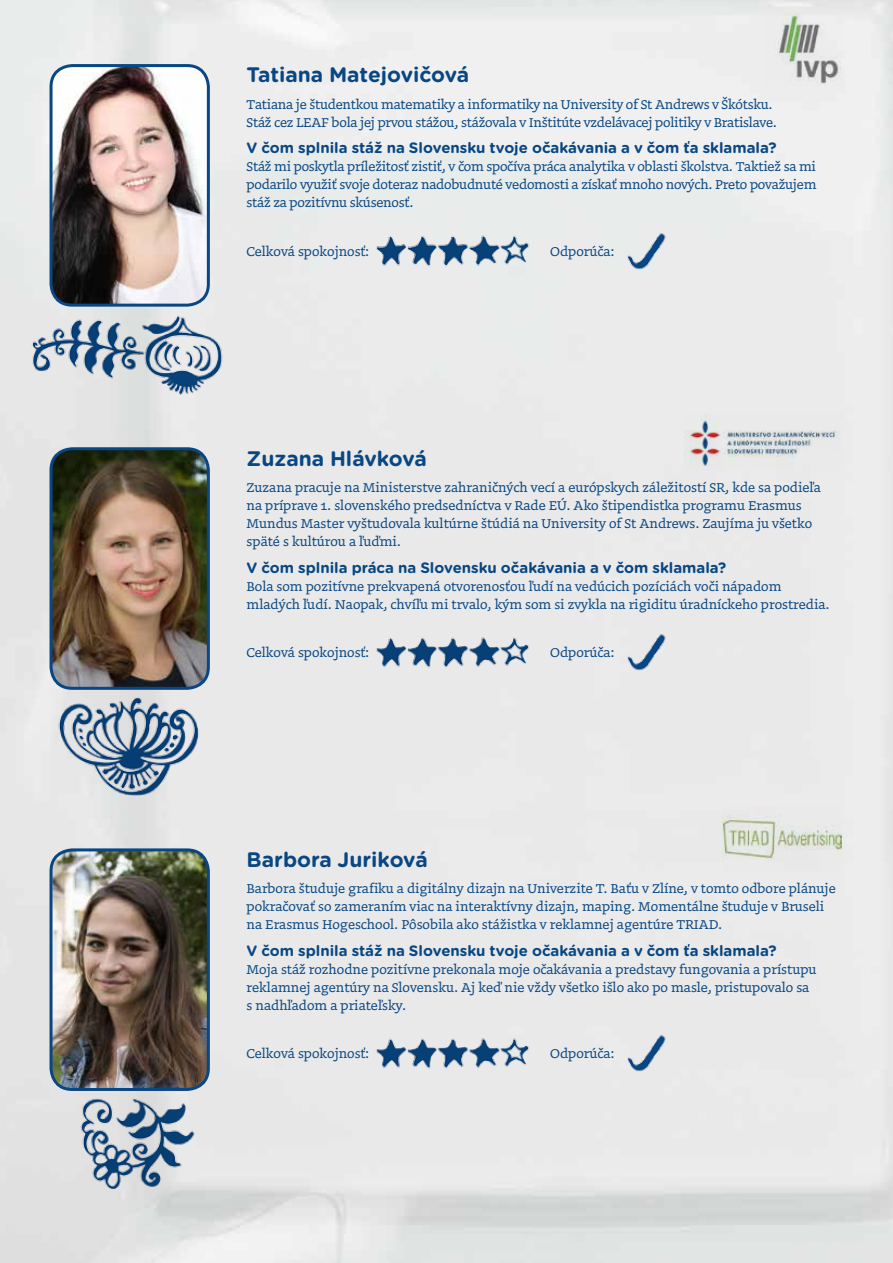
<style>
.page{position:relative;width:893px;height:1263px;background:#e9e9e9}
.page>*{position:absolute;margin:0;border:0;box-sizing:border-box;transform-origin:0 0}
.t1{font:700 21px "Gotham Rounded";color:#084783}
.t2{font:15px/18px "Doko";color:#084783}
.t3{font:700 15px "Gotham Rounded";color:#084783}
</style>
<div class="page">
<img style="left:51px;top:66px;width:157px;height:233px">
<div style="left:50px;top:64px;width:160px;height:243px;border:3px solid #084783;border-radius:21px"></div>
<img style="left:24px;top:299px;width:204px;height:108px">
<img style="left:500px;top:227px;width:39px;height:48px">
<img style="left:366px;top:227px;width:134px;height:48px">
<img style="left:608px;top:221px;width:70px;height:59px">
<img style="left:765px;top:13px;width:77px;height:74px">
<img style="left:51px;top:449px;width:157px;height:239px">
<div style="left:50px;top:447px;width:160px;height:243px;border:3px solid #084783;border-radius:21px"></div>
<img style="left:51px;top:850px;width:157px;height:234px">
<div style="left:50px;top:848px;width:160px;height:243px;border:3px solid #084783;border-radius:21px"></div>
<img style="left:50px;top:691px;width:158px;height:115px">
<img style="left:50px;top:1084px;width:158px;height:116px">
<img style="left:500px;top:628px;width:39px;height:48px">
<img style="left:366px;top:628px;width:134px;height:48px">
<img style="left:608px;top:623px;width:70px;height:58px">
<img style="left:500px;top:1029px;width:39px;height:48px">
<img style="left:366px;top:1029px;width:134px;height:48px">
<img style="left:608px;top:1024px;width:70px;height:58px">
<img style="left:685px;top:413px;width:157px;height:57px">
<img style="left:723px;top:807px;width:119px;height:64px">
<h1 class="t1" style="left:247px;top:60px;width:224px">Tatiana Matejovičová</h1>
<p class="t2" style="left:247px;top:95px;width:532px">Tatiana je študentkou matematiky a informatiky na University of St Andrews v Škótsku.<br>Stáž cez LEAF bola jej prvou stážou, stážovala v Inštitúte vzdelávacej politiky v Bratislave.</p>
<p class="t3" style="left:247px;top:137px;width:531px">V čom splnila stáž na Slovensku tvoje očakávania a v čom ťa sklamala?</p>
<p class="t2" style="left:247px;top:157px;width:571px;text-align:justify">Stáž mi poskytla príležitosť zistiť, v čom spočíva práca analytika v oblasti školstva. Taktiež sa mi podarilo využiť svoje doteraz nadobudnuté vedomosti a získať mnoho nových. Preto považujem stáž za pozitívnu skúsenosť.</p>
<p class="t2" style="left:247px;top:242px;width:125px">Celková spokojnosť:</p>
<p class="t2" style="left:550px;top:242px;width:66px">Odporúča:</p>
<h1 class="t1" style="left:247px;top:443px;width:182px">Zuzana Hlávková</h1>
<p class="t2" style="left:247px;top:478px;width:576px">Zuzana pracuje na Ministerstve zahraničných vecí a európskych záležitostí SR, kde sa podieľa na príprave 1. slovenského predsedníctva v Rade EÚ. Ako štipendistka programu Erasmus Mundus Master vyštudovala kultúrne štúdiá na University of St Andrews. Zaujíma ju všetko späté s kultúrou a ľuďmi.</p>
<p class="t3" style="left:247px;top:556px;width:481px">V čom splnila práca na Slovensku očakávania a v čom sklamala?</p>
<p class="t2" style="left:247px;top:577px;width:585px">Bola som pozitívne prekvapená otvorenosťou ľudí na vedúcich pozíciách voči nápadom mladých ľudí. Naopak, chvíľu mi trvalo, kým som si zvykla na rigiditu úradníckeho prostredia.</p>
<p class="t2" style="left:247px;top:643px;width:125px">Celková spokojnosť:</p>
<p class="t2" style="left:550px;top:643px;width:66px">Odporúča:</p>
<h1 class="t1" style="left:247px;top:844px;width:183px">Barbora Juriková</h1>
<p class="t2" style="left:247px;top:879px;width:591px">Barbora študuje grafiku a digitálny dizajn na Univerzite T. Baťu v Zlíne, v tomto odbore plánuje pokračovať so zameraním viac na interaktívny dizajn, maping. Momentálne študuje v Bruseli na Erasmus Hogeschool. Pôsobila ako stážistka v reklamnej agentúre TRIAD.</p>
<p class="t3" style="left:247px;top:939px;width:531px">V čom splnila stáž na Slovensku tvoje očakávania a v čom ťa sklamala?</p>
<p class="t2" style="left:247px;top:960px;width:571px">Moja stáž rozhodne pozitívne prekonala moje očakávania a predstavy fungovania a prístupu reklamnej agentúry na Slovensku. Aj keď nie vždy všetko išlo ako po masle, pristupovalo sa s nadhľadom a priateľsky.</p>
<p class="t2" style="left:247px;top:1044px;width:125px">Celková spokojnosť:</p>
<p class="t2" style="left:550px;top:1044px;width:66px">Odporúča:</p>
</div>
